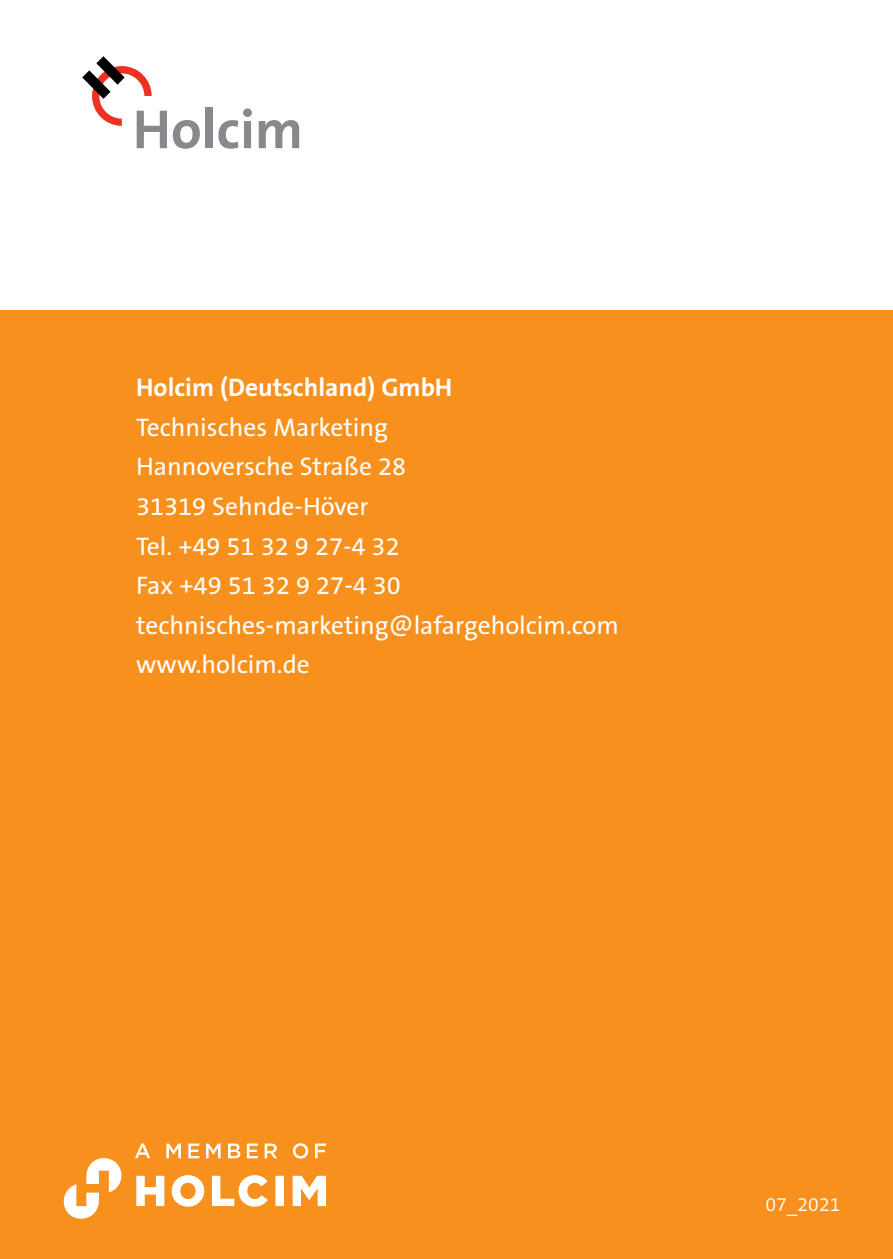
<style>
.page{position:relative;width:893px;height:1259px;background:#fff}
.page>*{position:absolute;margin:0;border:0;box-sizing:border-box;transform-origin:0 0}
.t1{font:25.5px "The Sans B5 Plain";color:#fff}
.t2{font:700 25.5px "The Sans B7";color:#fff}
.Lauftext_A6{font:300 19.5px "The Sans B4";color:#fff}
</style>
<div class="page">
<div style="left:0;top:310px;width:893px;height:949px;background:#f7901d"></div>
<svg style="left:173px;top:120px;width:27px;height:29px"></svg>
<div style="left:206px;top:108px;width:7px;height:40px;background:#88898c"></div>
<svg style="left:218px;top:120px;width:20px;height:29px"></svg>
<div style="left:244px;top:121px;width:7px;height:27px;background:#88898c"></div>
<div style="left:243px;top:108px;width:9px;height:9px;background:#88898c;border-radius:50%"></div>
<svg style="left:259px;top:120px;width:40px;height:28px"></svg>
<svg style="left:82px;top:56px;width:85px;height:92px"></svg>
<svg style="left:136px;top:1175px;width:190px;height:31px"></svg>
<svg style="left:64px;top:1158px;width:57px;height:60px"></svg>
<svg style="left:135px;top:1143px;width:191px;height:15px"></svg>
<p class="t2" style="left:136px;top:374px;width:318px">Holcim (Deutschland) GmbH</p>
<p class="t1" style="left:136px;top:413px;width:253px">Technisches Marketing</p>
<p class="t1" style="left:136px;top:453px;width:272px">Hannoversche Straße 28</p>
<p class="t1" style="left:136px;top:492px;width:234px">31319 Sehnde-Höver</p>
<p class="t1" style="left:136px;top:532px;width:265px">Tel. +49 51 32 9 27-4 32</p>
<p class="t1" style="left:136px;top:572px;width:266px">Fax +49 51 32 9 27-4 30</p>
<p class="t1" style="left:136px;top:611px;width:484px">technisches-marketing@lafargeholcim.com</p>
<p class="t1" style="left:136px;top:651px;width:175px">www.holcim.de</p>
<p class="Lauftext_A6" style="left:765px;top:1193px;width:77px">07_2021</p>
</div>
